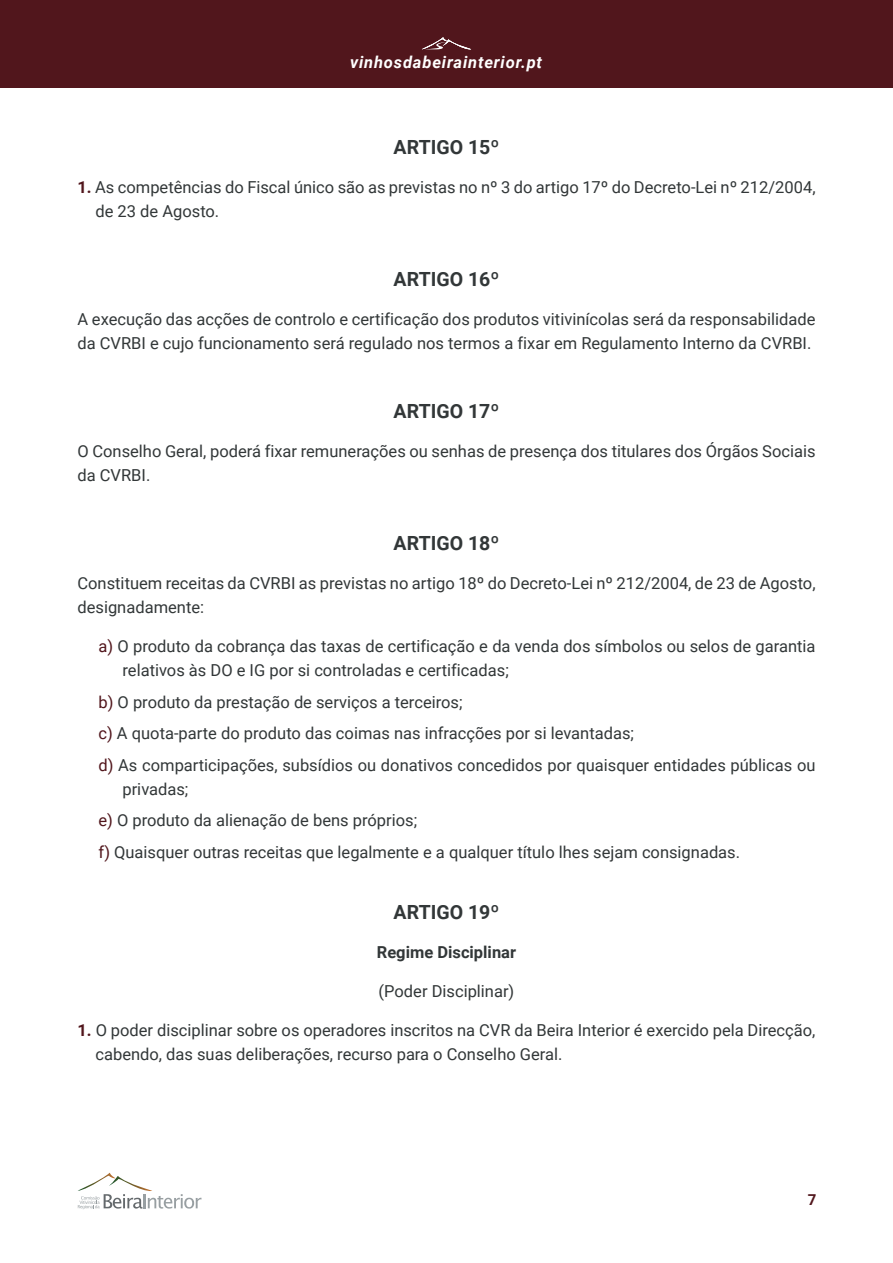
<style>
.page{position:relative;width:893px;height:1263px;background:#fff}
.page>*{position:absolute;margin:0;border:0;box-sizing:border-box;transform-origin:0 0}
.t1{font:700 19.5px "Roboto";color:#323738}
.t2{font:16.5px/24px "Roboto";color:#323738}
.t3{font:italic 700 16.5px "Roboto";letter-spacing:.05em;color:#fff}
.t4{font:700 16.5px "Roboto";color:#323738}
.t5{font:700 15px "Roboto";color:#51161c}
.s1{font-weight:700;color:#51161c}
.s2{color:#51161c}
</style>
<div class="page">
<div style="left:0;top:0;width:893px;height:88px;background:#51161c"></div>
<svg style="left:422px;top:37px;width:49px;height:13px"></svg>
<svg style="left:77px;top:1173px;width:124px;height:36px"></svg>
<p class="t3" style="left:350px;top:50px;width:194px">vinhosdabeirainterior.pt</p>
<p class="t1" style="left:394px;top:134px;width:107px">ARTIGO 15º</p>
<p class="t2" style="left:96px;top:175px;width:722px;text-indent:-18px"><span class="s1">1.</span> As competências do Fiscal único são as previstas no nº 3 do artigo 17º do Decreto-Lei nº 212/2004, de 23 de Agosto.</p>
<p class="t1" style="left:394px;top:266px;width:107px">ARTIGO 16º</p>
<p class="t2" style="left:78px;top:307px;width:739px">A execução das acções de controlo e certificação dos produtos vitivinícolas será da responsabilidade da CVRBI e cujo funcionamento será regulado nos termos a fixar em Regulamento Interno da CVRBI.</p>
<p class="t1" style="left:394px;top:398px;width:107px">ARTIGO 17º</p>
<p class="t2" style="left:78px;top:439px;width:739px">O Conselho Geral, poderá fixar remunerações ou senhas de presença dos titulares dos Órgãos Sociais da CVRBI.</p>
<p class="t1" style="left:394px;top:530px;width:107px">ARTIGO 18º</p>
<p class="t2" style="left:78px;top:571px;width:740px">Constituem receitas da CVRBI as previstas no artigo 18º do Decreto-Lei nº 212/2004, de 23 de Agosto, designadamente:</p>
<p class="t2" style="left:122px;top:634px;width:695px;text-indent:-24px"><span class="s2">a)</span> O produto da cobrança das taxas de certificação e da venda dos símbolos ou selos de garantia relativos às DO e IG por si controladas e certificadas;</p>
<p class="t2" style="left:98px;top:685px;width:718px;line-height:31.5px"><span class="s2">b)</span> O produto da prestação de serviços a terceiros;<br><span class="s2">c)</span> A quota-parte do produto das coimas nas infracções por si levantadas;<br><span class="s2">d)</span> As comparticipações, subsídios ou donativos concedidos por quaisquer entidades públicas ou</p>
<p class="t2" style="left:98px;top:773px;width:643px;line-height:31.5px;text-indent:24px">privadas;<br><span class="s2">e)</span> O produto da alienação de bens próprios;<br><span class="s2">f)</span> Quaisquer outras receitas que legalmente e a qualquer título lhes sejam consignadas.</p>
<p class="t1" style="left:394px;top:899px;width:107px">ARTIGO 19º</p>
<p class="t4" style="left:377px;top:941px;width:141px">Regime Disciplinar</p>
<p class="t2" style="left:379px;top:979px;width:137px">(Poder Disciplinar)</p>
<p class="t2" style="left:96px;top:1018px;width:721px;text-indent:-18px"><span class="s1">1.</span> O poder disciplinar sobre os operadores inscritos na CVR da Beira Interior é exercido pela Direcção, cabendo, das suas deliberações, recurso para o Conselho Geral.</p>
<p class="t5" style="left:808px;top:1189px;width:10px">7</p>
</div>
